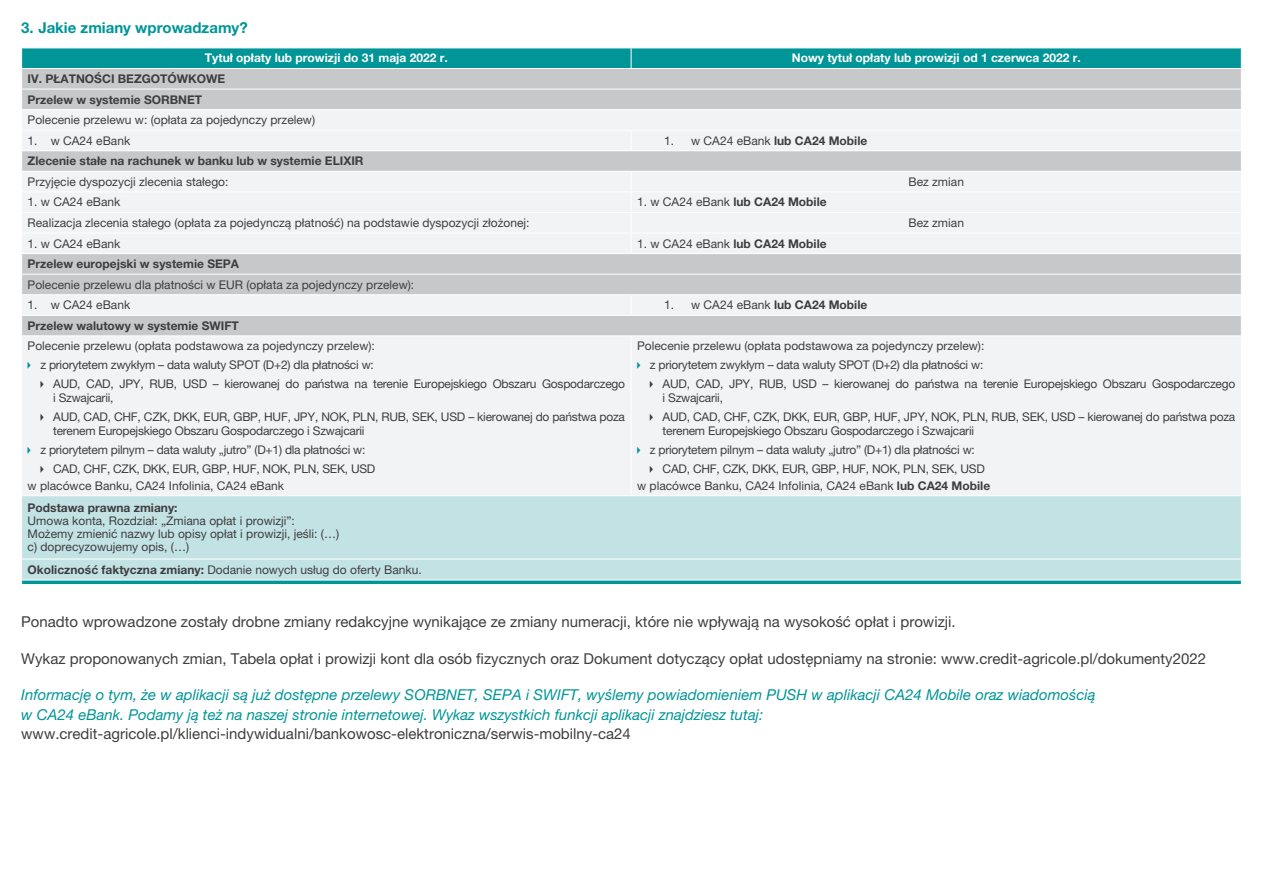
<style>
.page{position:relative;width:1263px;height:893px;background:#fff}
.page>*{position:absolute;margin:0;border:0;box-sizing:border-box;transform-origin:0 0}
.t1{font:italic 15px/19.5px "Helvetica Neue LT Pro";color:#009597}
.t2{font:15px "Helvetica Neue LT Pro";color:#3e3e3f}
.Paragraph_Style_3{font:700 15px "Helvetica Neue LT Pro";color:#009597}
.t3{font:12px/14.4px "Helvetica Neue LT Pro";letter-spacing:-.02em;color:#3e3e3f}
.t4{font:12px "Helvetica Neue LT Pro";color:#3e3e3f}
.t5{font:700 12px "Helvetica Neue LT Pro";color:#3e3e3f}
.t6{font:700 12px "Helvetica Neue LT Pro";color:#fff}
.s1{font-weight:400}
.s2{color:#009597}
.s3{font-weight:700}
.s4{font-style:normal;color:#3e3e3f}
</style>
<div class="page">
<div style="left:22px;top:49px;width:1219px;height:535px;background:#009597"></div>
<div style="left:22px;top:69px;width:1219px;height:40px;background:#c7c8ca"></div>
<svg style="left:22px;top:110px;width:1219px;height:385px;fill:#f2f3f4"></svg>
<div style="left:22px;top:496px;width:1219px;height:84px;background:#c3e2e4"></div>
<hr style="left:21px;top:89px;width:610px;height:1px;background:#fff">
<hr style="left:631px;top:89px;width:611px;height:1px;background:#fff">
<hr style="left:21px;top:150px;width:610px;height:1px;background:#fff">
<hr style="left:631px;top:150px;width:611px;height:1px;background:#fff">
<hr style="left:21px;top:171px;width:610px;height:1px;background:#fff">
<hr style="left:631px;top:171px;width:611px;height:1px;background:#fff">
<hr style="left:21px;top:192px;width:610px;height:1px;background:#fff">
<hr style="left:631px;top:192px;width:611px;height:1px;background:#fff">
<hr style="left:21px;top:212px;width:610px;height:1px;background:#fff">
<hr style="left:631px;top:212px;width:611px;height:1px;background:#fff">
<hr style="left:21px;top:233px;width:610px;height:1px;background:#fff">
<hr style="left:631px;top:233px;width:611px;height:1px;background:#fff">
<svg style="left:631px;top:172px;width:1px;height:81px"></svg>
<hr style="left:21px;top:253px;width:610px;height:1px;background:#fff">
<hr style="left:631px;top:253px;width:611px;height:1px;background:#fff">
<svg style="left:631px;top:48px;width:1px;height:20px"></svg>
<hr style="left:21px;top:68px;width:610px;height:1px;background:#fff">
<hr style="left:631px;top:68px;width:611px;height:1px;background:#fff">
<hr style="left:21px;top:109px;width:610px;height:1px;background:#fff">
<hr style="left:631px;top:109px;width:611px;height:1px;background:#fff">
<hr style="left:21px;top:130px;width:610px;height:1px;background:#fff">
<hr style="left:631px;top:130px;width:611px;height:1px;background:#fff">
<svg style="left:631px;top:131px;width:1px;height:19px"></svg>
<hr style="left:21px;top:274px;width:610px;height:1px;background:#fff">
<hr style="left:631px;top:274px;width:611px;height:1px;background:#fff">
<hr style="left:21px;top:294px;width:610px;height:1px;background:#fff">
<hr style="left:631px;top:294px;width:611px;height:1px;background:#fff">
<svg style="left:631px;top:295px;width:1px;height:20px"></svg>
<hr style="left:21px;top:315px;width:610px;height:1px;background:#fff">
<svg style="left:21px;top:48px;width:1px;height:21px"></svg>
<hr style="left:631px;top:315px;width:611px;height:1px;background:#fff">
<svg style="left:1241px;top:48px;width:1px;height:21px"></svg>
<hr style="left:21px;top:335px;width:610px;height:1px;background:#fff">
<hr style="left:631px;top:335px;width:611px;height:1px;background:#fff">
<hr style="left:631px;top:336px;width:1px;height:159px;background:#fff">
<hr style="left:21px;top:495px;width:610px;height:1px;background:#fff">
<hr style="left:631px;top:495px;width:611px;height:1px;background:#fff">
<hr style="left:21px;top:559px;width:610px;height:1px;background:#fff">
<hr style="left:631px;top:559px;width:611px;height:1px;background:#fff">
<hr style="left:21px;top:580px;width:610px;height:1px;background:#fff">
<hr style="left:631px;top:580px;width:611px;height:1px;background:#fff">
<p class="Paragraph_Style_3" style="left:21px;top:18px;width:228px">3. Jakie zmiany wprowadzamy?</p>
<p class="t6" style="left:205px;top:51px;width:244px">Tytuł opłaty lub prowizji do 31 maja 2022 r.</p>
<p class="t6" style="left:792px;top:51px;width:290px">Nowy tytuł opłaty lub prowizji od 1 czerwca 2022 r.</p>
<p class="t5" style="left:28px;top:71px;width:199px">IV. PŁATNOŚCI BEZGOTÓWKOWE</p>
<p class="t5" style="left:28px;top:92px;width:176px">Przelew w systemie SORBNET</p>
<p class="t4" style="left:28px;top:113px;width:289px">Polecenie przelewu w: (opłata za pojedynczy przelew)</p>
<p class="t4" style="left:28px;top:133px;width:104px">1. w CA24 eBank</p>
<p class="t5" style="left:664px;top:133px;width:205px"><span class="s1">1. w CA24 eBank</span> lub CA24 Mobile</p>
<p class="t5" style="left:28px;top:154px;width:337px">Zlecenie stałe na rachunek w banku lub w systemie ELIXIR</p>
<p class="t4" style="left:28px;top:174px;width:202px">Przyjęcie dyspozycji zlecenia stałego:</p>
<p class="t4" style="left:908px;top:174px;width:57px">Bez zmian</p>
<p class="t4" style="left:28px;top:195px;width:94px">1. w CA24 eBank</p>
<p class="t5" style="left:637px;top:195px;width:191px"><span class="s1">1. w CA24 eBank</span> lub CA24 Mobile</p>
<p class="t4" style="left:28px;top:216px;width:503px">Realizacja zlecenia stałego (opłata za pojedynczą płatność) na podstawie dyspozycji złożonej:</p>
<p class="t4" style="left:908px;top:216px;width:57px">Bez zmian</p>
<p class="t4" style="left:28px;top:236px;width:94px">1. w CA24 eBank</p>
<p class="t5" style="left:637px;top:236px;width:191px"><span class="s1">1. w CA24 eBank</span> lub CA24 Mobile</p>
<p class="t5" style="left:28px;top:256px;width:213px">Przelew europejski w systemie SEPA</p>
<p class="t4" style="left:28px;top:277px;width:388px">Polecenie przelewu dla płatności w EUR (opłata za pojedynczy przelew):</p>
<p class="t4" style="left:28px;top:298px;width:104px">1. w CA24 eBank</p>
<p class="t5" style="left:664px;top:298px;width:205px"><span class="s1">1. w CA24 eBank</span> lub CA24 Mobile</p>
<p class="t5" style="left:28px;top:318px;width:213px">Przelew walutowy w systemie SWIFT</p>
<p class="t4" style="left:28px;top:339px;width:349px">Polecenie przelewu (opłata podstawowa za pojedynczy przelew):</p>
<p class="t3" style="left:28px;top:357px;width:348px"><span class="s2">•</span> z priorytetem zwykłym – data waluty SPOT (D+2) dla płatności w:</p>
<p class="t3" style="left:53px;top:376px;width:573px;text-indent:-13px">• AUD, CAD, JPY, RUB, USD – kierowanej do państwa na terenie Europejskiego Obszaru Gospodarczego i Szwajcarii,</p>
<p class="t3" style="left:53px;top:409px;width:573px;text-indent:-13px">• AUD, CAD, CHF, CZK, DKK, EUR, GBP, HUF, JPY, NOK, PLN, RUB, SEK, USD – kierowanej do państwa poza terenem Europejskiego Obszaru Gospodarczego i Szwajcarii</p>
<p class="t3" style="left:28px;top:442px;width:339px"><span class="s2">•</span> z priorytetem pilnym – data waluty „jutro” (D+1) dla płatności w:</p>
<p class="t3" style="left:40px;top:461px;width:336px">• CAD, CHF, CZK, DKK, EUR, GBP, HUF, NOK, PLN, SEK, USD</p>
<p class="t4" style="left:28px;top:478px;width:258px">w placówce Banku, CA24 Infolinia, CA24 eBank</p>
<p class="t4" style="left:637px;top:339px;width:349px">Polecenie przelewu (opłata podstawowa za pojedynczy przelew):</p>
<p class="t3" style="left:637px;top:357px;width:348px"><span class="s2">•</span> z priorytetem zwykłym – data waluty SPOT (D+2) dla płatności w:</p>
<p class="t3" style="left:663px;top:376px;width:574px;text-indent:-13px">• AUD, CAD, JPY, RUB, USD – kierowanej do państwa na terenie Europejskiego Obszaru Gospodarczego i Szwajcarii,</p>
<p class="t3" style="left:663px;top:409px;width:574px;text-indent:-13px">• AUD, CAD, CHF, CZK, DKK, EUR, GBP, HUF, JPY, NOK, PLN, RUB, SEK, USD – kierowanej do państwa poza terenem Europejskiego Obszaru Gospodarczego i Szwajcarii</p>
<p class="t3" style="left:637px;top:442px;width:339px"><span class="s2">•</span> z priorytetem pilnym – data waluty „jutro” (D+1) dla płatności w:</p>
<p class="t3" style="left:650px;top:461px;width:336px">• CAD, CHF, CZK, DKK, EUR, GBP, HUF, NOK, PLN, SEK, USD</p>
<p class="t4" style="left:637px;top:478px;width:355px">w placówce Banku, CA24 Infolinia, CA24 eBank <span class="s3">lub CA24 Mobile</span></p>
<p class="t5" style="left:28px;top:501px;width:151px">Podstawa prawna zmiany:</p>
<p class="t4" style="left:28px;top:514px;width:269px">Umowa konta, Rozdział: „Zmiana opłat i prowizji”:</p>
<p class="t4" style="left:28px;top:527px;width:313px">Możemy zmienić nazwy lub opisy opłat i prowizji, jeśli: (…)</p>
<p class="t4" style="left:28px;top:540px;width:163px">c) doprecyzowujemy opis, (…)</p>
<p class="t4" style="left:28px;top:562px;width:396px"><span class="s3">Okoliczność faktyczna zmiany:</span> Dodanie nowych usług do oferty Banku.</p>
<p class="t2" style="left:21px;top:613px;width:936px">Ponadto wprowadzone zostały drobne zmiany redakcyjne wynikające ze zmiany numeracji, które nie wpływają na wysokość opłat i prowizji.</p>
<p class="t2" style="left:21px;top:650px;width:1186px">Wykaz proponowanych zmian, Tabela opłat i prowizji kont dla osób fizycznych oraz Dokument dotyczący opłat udostępniamy na stronie: www.credit-agricole.pl/dokumenty2022</p>
<p class="t1" style="left:21px;top:685px;width:1076px">Informację o tym, że w aplikacji są już dostępne przelewy SORBNET, SEPA i SWIFT, wyślemy powiadomieniem PUSH w aplikacji CA24 Mobile oraz wiadomością w CA24 eBank. Podamy ją też na naszej stronie internetowej. Wykaz wszystkich funkcji aplikacji znajdziesz tutaj: <span class="s4">www.credit-agricole.pl/klienci-indywidualni/bankowosc-elektroniczna/serwis-mobilny-ca24</span></p>
</div>
